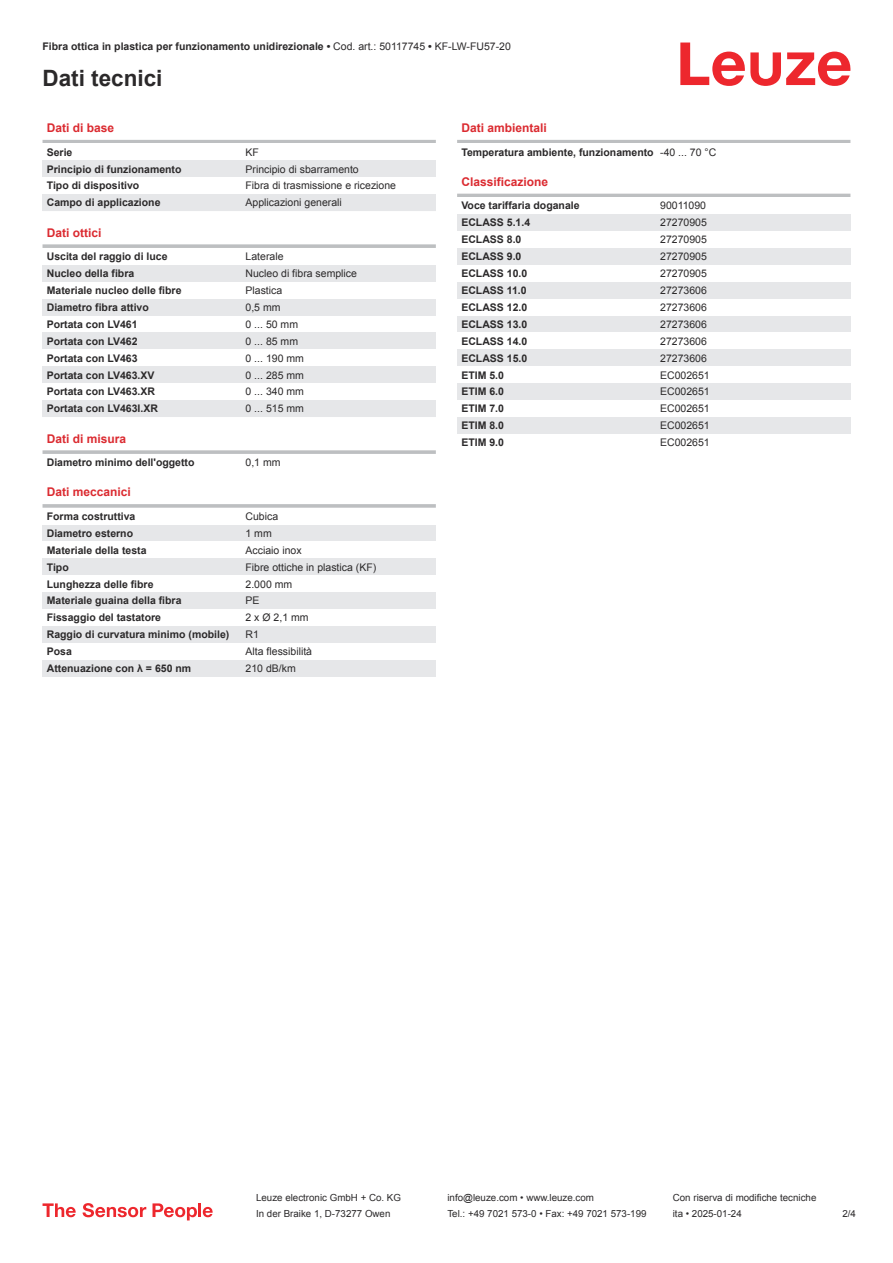
<style>
.page{position:relative;width:893px;height:1263px;background:#fff}
.page>*{position:absolute;margin:0;border:0;box-sizing:border-box;transform-origin:0 0}
.t1{font:700 22.5px "Arial";color:#2b292a}
.t2{font:700 12px "Arial";color:#db2a30}
.t3{font:700 10.5px "Arial";color:#2b292a}
.t4{font:10.5px "Arial";color:#2b292a}
.t5{font:9.75px "Arial";color:#2b292a}
.s1{font-weight:400}
</style>
<div class="page">
<svg style="left:680px;top:43px;width:170px;height:43px"></svg>
<hr style="left:43px;top:140px;width:393px;height:3px;background:#bdbfc1">
<div style="left:43px;top:160px;width:199px;height:17px;background:#e6e7e9"></div>
<div style="left:242px;top:160px;width:194px;height:17px;background:#e6e7e9"></div>
<div style="left:43px;top:194px;width:199px;height:17px;background:#e6e7e9"></div>
<div style="left:242px;top:194px;width:194px;height:17px;background:#e6e7e9"></div>
<svg style="left:43px;top:244px;width:393px;height:4px;background:#c3c5c7"></svg>
<div style="left:43px;top:265px;width:199px;height:17px;background:#e6e7e9"></div>
<div style="left:242px;top:265px;width:194px;height:17px;background:#e6e7e9"></div>
<div style="left:43px;top:299px;width:199px;height:17px;background:#e6e7e9"></div>
<div style="left:242px;top:299px;width:194px;height:17px;background:#e6e7e9"></div>
<div style="left:43px;top:332px;width:199px;height:17px;background:#e6e7e9"></div>
<div style="left:242px;top:332px;width:194px;height:17px;background:#e6e7e9"></div>
<div style="left:43px;top:366px;width:199px;height:17px;background:#e6e7e9"></div>
<div style="left:242px;top:366px;width:194px;height:17px;background:#e6e7e9"></div>
<div style="left:43px;top:400px;width:199px;height:17px;background:#e6e7e9"></div>
<div style="left:242px;top:400px;width:194px;height:17px;background:#e6e7e9"></div>
<svg style="left:43px;top:450px;width:393px;height:4px;background:#c3c5c7"></svg>
<hr style="left:43px;top:504px;width:393px;height:4px;background:#c5c7c9">
<div style="left:43px;top:525px;width:199px;height:16px;background:#e6e7e9"></div>
<div style="left:242px;top:525px;width:194px;height:16px;background:#e6e7e9"></div>
<div style="left:43px;top:558px;width:199px;height:17px;background:#e6e7e9"></div>
<div style="left:242px;top:558px;width:194px;height:17px;background:#e6e7e9"></div>
<div style="left:43px;top:592px;width:199px;height:17px;background:#e6e7e9"></div>
<div style="left:242px;top:592px;width:194px;height:17px;background:#e6e7e9"></div>
<div style="left:43px;top:626px;width:199px;height:17px;background:#e6e7e9"></div>
<div style="left:242px;top:626px;width:194px;height:17px;background:#e6e7e9"></div>
<div style="left:43px;top:660px;width:199px;height:17px;background:#e6e7e9"></div>
<div style="left:242px;top:660px;width:194px;height:17px;background:#e6e7e9"></div>
<hr style="left:457px;top:140px;width:393px;height:3px;background:#bdbfc1">
<hr style="left:457px;top:194px;width:393px;height:3px;background:#bdbfc1">
<div style="left:457px;top:214px;width:200px;height:17px;background:#e6e7e9"></div>
<div style="left:657px;top:214px;width:193px;height:17px;background:#e6e7e9"></div>
<div style="left:457px;top:248px;width:200px;height:17px;background:#e6e7e9"></div>
<div style="left:657px;top:248px;width:193px;height:17px;background:#e6e7e9"></div>
<div style="left:457px;top:282px;width:200px;height:17px;background:#e6e7e9"></div>
<div style="left:657px;top:282px;width:193px;height:17px;background:#e6e7e9"></div>
<div style="left:457px;top:316px;width:200px;height:16px;background:#e6e7e9"></div>
<div style="left:657px;top:316px;width:193px;height:16px;background:#e6e7e9"></div>
<div style="left:457px;top:349px;width:200px;height:17px;background:#e6e7e9"></div>
<div style="left:657px;top:349px;width:193px;height:17px;background:#e6e7e9"></div>
<div style="left:457px;top:383px;width:200px;height:17px;background:#e6e7e9"></div>
<div style="left:657px;top:383px;width:193px;height:17px;background:#e6e7e9"></div>
<div style="left:457px;top:417px;width:200px;height:17px;background:#e6e7e9"></div>
<div style="left:657px;top:417px;width:193px;height:17px;background:#e6e7e9"></div>
<svg style="left:43px;top:1203px;width:33px;height:14px"></svg>
<svg style="left:83px;top:1203px;width:63px;height:14px"></svg>
<svg style="left:153px;top:1203px;width:44px;height:17px"></svg>
<hr style="left:198px;top:1203px;width:3px;height:14px;background:#ed272d">
<svg style="left:203px;top:1207px;width:10px;height:10px"></svg>
<p class="t3" style="left:43px;top:43px;width:470px">Fibra ottica in plastica per funzionamento unidirezionale • <span class="s1">Cod. art.: 50117745</span> • <span class="s1">KF-LW-FU57-20</span></p>
<h1 class="t1" style="left:43px;top:70px;width:122px">Dati tecnici</h1>
<p class="t2" style="left:47px;top:123px;width:69px">Dati di base</p>
<p class="t3" style="left:47px;top:148px;width:27px">Serie</p>
<p class="t4" style="left:246px;top:148px;width:15px">KF</p>
<p class="t3" style="left:47px;top:165px;width:136px">Principio di funzionamento</p>
<p class="t4" style="left:246px;top:165px;width:115px">Principio di sbarramento</p>
<p class="t3" style="left:47px;top:182px;width:94px">Tipo di dispositivo</p>
<p class="t4" style="left:246px;top:182px;width:152px">Fibra di trasmissione e ricezione</p>
<p class="t3" style="left:47px;top:199px;width:115px">Campo di applicazione</p>
<p class="t4" style="left:246px;top:199px;width:98px">Applicazioni generali</p>
<p class="t2" style="left:47px;top:228px;width:56px">Dati ottici</p>
<p class="t3" style="left:47px;top:252px;width:122px">Uscita del raggio di luce</p>
<p class="t4" style="left:246px;top:252px;width:39px">Laterale</p>
<p class="t3" style="left:47px;top:269px;width:89px">Nucleo della fibra</p>
<p class="t4" style="left:246px;top:269px;width:113px">Nucleo di fibra semplice</p>
<p class="t3" style="left:47px;top:286px;width:136px">Materiale nucleo delle fibre</p>
<p class="t4" style="left:246px;top:286px;width:38px">Plastica</p>
<p class="t3" style="left:47px;top:303px;width:104px">Diametro fibra attivo</p>
<p class="t4" style="left:246px;top:303px;width:37px">0,5 mm</p>
<p class="t3" style="left:47px;top:320px;width:92px">Portata con LV461</p>
<p class="t4" style="left:246px;top:320px;width:54px">0 ... 50 mm</p>
<p class="t3" style="left:47px;top:337px;width:92px">Portata con LV462</p>
<p class="t4" style="left:246px;top:337px;width:54px">0 ... 85 mm</p>
<p class="t3" style="left:47px;top:354px;width:92px">Portata con LV463</p>
<p class="t4" style="left:246px;top:354px;width:60px">0 ... 190 mm</p>
<p class="t3" style="left:47px;top:371px;width:109px">Portata con LV463.XV</p>
<p class="t4" style="left:246px;top:371px;width:60px">0 ... 285 mm</p>
<p class="t3" style="left:47px;top:388px;width:110px">Portata con LV463.XR</p>
<p class="t4" style="left:246px;top:388px;width:60px">0 ... 340 mm</p>
<p class="t3" style="left:47px;top:405px;width:113px">Portata con LV463I.XR</p>
<p class="t4" style="left:246px;top:404px;width:60px">0 ... 515 mm</p>
<p class="t2" style="left:47px;top:434px;width:81px">Dati di misura</p>
<p class="t3" style="left:47px;top:458px;width:149px">Diametro minimo dell'oggetto</p>
<p class="t4" style="left:246px;top:458px;width:37px">0,1 mm</p>
<p class="t2" style="left:47px;top:488px;width:86px">Dati meccanici</p>
<p class="t3" style="left:47px;top:512px;width:90px">Forma costruttiva</p>
<p class="t4" style="left:246px;top:512px;width:34px">Cubica</p>
<p class="t3" style="left:47px;top:529px;width:88px">Diametro esterno</p>
<p class="t4" style="left:246px;top:529px;width:28px">1 mm</p>
<p class="t3" style="left:47px;top:546px;width:101px">Materiale della testa</p>
<p class="t4" style="left:246px;top:546px;width:58px">Acciaio inox</p>
<p class="t3" style="left:47px;top:563px;width:23px">Tipo</p>
<p class="t4" style="left:246px;top:563px;width:132px">Fibre ottiche in plastica (KF)</p>
<p class="t3" style="left:47px;top:580px;width:108px">Lunghezza delle fibre</p>
<p class="t4" style="left:246px;top:580px;width:48px">2.000 mm</p>
<p class="t3" style="left:47px;top:597px;width:136px">Materiale guaina della fibra</p>
<p class="t4" style="left:246px;top:597px;width:16px">PE</p>
<p class="t3" style="left:47px;top:614px;width:116px">Fissaggio del tastatore</p>
<p class="t4" style="left:246px;top:613px;width:65px">2 x Ø 2,1 mm</p>
<p class="t3" style="left:47px;top:631px;width:184px">Raggio di curvatura minimo (mobile)</p>
<p class="t4" style="left:246px;top:630px;width:15px">R1</p>
<p class="t3" style="left:47px;top:647px;width:27px">Posa</p>
<p class="t4" style="left:246px;top:647px;width:68px">Alta flessibilità</p>
<p class="t3" style="left:47px;top:661px;width:146px">Attenuazione con λ = 650 nm</p>
<p class="t4" style="left:246px;top:664px;width:52px">210 dB/km</p>
<p class="t2" style="left:461px;top:123px;width:87px">Dati ambientali</p>
<p class="t3" style="left:461px;top:148px;width:256px">Temperatura ambiente, funzionamento <span class="s1">-40 ... 70 °C</span></p>
<p class="t2" style="left:461px;top:177px;width:88px">Classificazione</p>
<p class="t3" style="left:461px;top:202px;width:120px">Voce tariffaria doganale</p>
<p class="t4" style="left:660px;top:202px;width:47px">90011090</p>
<p class="t3" style="left:461px;top:215px;width:70px">ECLASS 5.1.4</p>
<p class="t4" style="left:660px;top:219px;width:48px">27270905</p>
<p class="t3" style="left:461px;top:232px;width:62px">ECLASS 8.0</p>
<p class="t4" style="left:660px;top:235px;width:48px">27270905</p>
<p class="t3" style="left:461px;top:249px;width:62px">ECLASS 9.0</p>
<p class="t4" style="left:660px;top:252px;width:48px">27270905</p>
<p class="t3" style="left:461px;top:266px;width:67px">ECLASS 10.0</p>
<p class="t4" style="left:660px;top:269px;width:48px">27270905</p>
<p class="t3" style="left:461px;top:283px;width:67px">ECLASS 11.0</p>
<p class="t4" style="left:660px;top:286px;width:48px">27273606</p>
<p class="t3" style="left:461px;top:300px;width:67px">ECLASS 12.0</p>
<p class="t4" style="left:660px;top:303px;width:48px">27273606</p>
<p class="t3" style="left:461px;top:317px;width:67px">ECLASS 13.0</p>
<p class="t4" style="left:660px;top:320px;width:48px">27273606</p>
<p class="t3" style="left:461px;top:334px;width:67px">ECLASS 14.0</p>
<p class="t4" style="left:660px;top:337px;width:48px">27273606</p>
<p class="t3" style="left:461px;top:350px;width:67px">ECLASS 15.0</p>
<p class="t4" style="left:660px;top:354px;width:48px">27273606</p>
<p class="t3" style="left:461px;top:367px;width:44px">ETIM 5.0</p>
<p class="t4" style="left:660px;top:371px;width:51px">EC002651</p>
<p class="t3" style="left:461px;top:384px;width:44px">ETIM 6.0</p>
<p class="t4" style="left:660px;top:388px;width:51px">EC002651</p>
<p class="t3" style="left:461px;top:401px;width:44px">ETIM 7.0</p>
<p class="t4" style="left:660px;top:404px;width:51px">EC002651</p>
<p class="t3" style="left:461px;top:418px;width:44px">ETIM 8.0</p>
<p class="t4" style="left:660px;top:421px;width:51px">EC002651</p>
<p class="t3" style="left:461px;top:435px;width:44px">ETIM 9.0</p>
<p class="t4" style="left:660px;top:438px;width:51px">EC002651</p>
<p class="t5" style="left:256px;top:1194px;width:146px">Leuze electronic GmbH + Co. KG</p>
<p class="t5" style="left:447px;top:1194px;width:148px">info@leuze.com • www.leuze.com</p>
<p class="t5" style="left:673px;top:1194px;width:145px">Con riserva di modifiche tecniche</p>
<p class="t5" style="left:256px;top:1210px;width:136px">In der Braike 1, D-73277 Owen</p>
<p class="t5" style="left:447px;top:1210px;width:201px">Tel.: +49 7021 573-0 • Fax: +49 7021 573-199</p>
<p class="t5" style="left:673px;top:1210px;width:70px">ita • 2025-01-24</p>
<p class="t5" style="left:842px;top:1210px;width:15px">2 /4</p>
</div>
